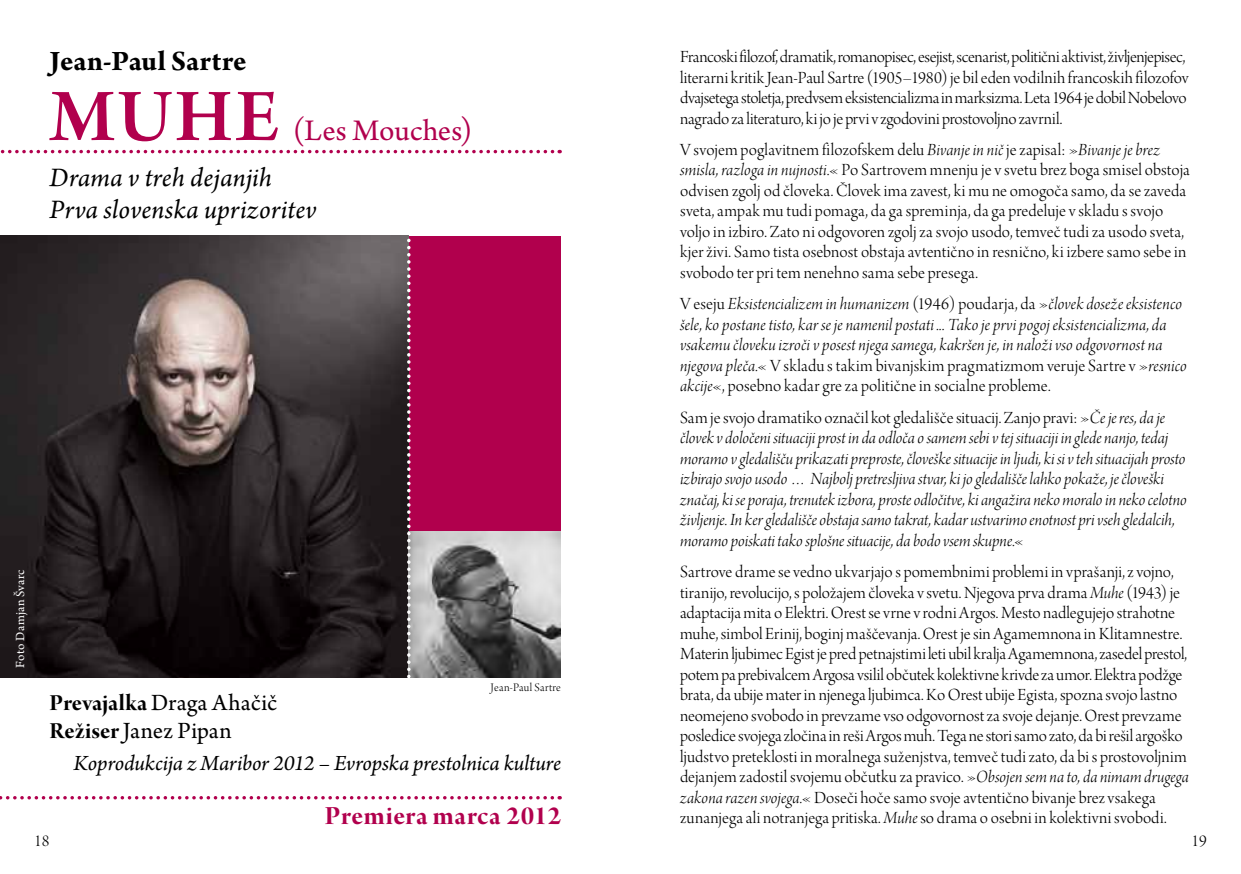
<style>
.page{position:relative;width:1241px;height:874px;background:#fff}
.page>*{position:absolute;margin:0;border:0;box-sizing:border-box;transform-origin:0 0}
.t1{font:78.75px "Arno Pro Smbd Subhead";color:#b1004d}
.t2{font:31.5px "Arno Pro";color:#b1004d}
.t3{font:700 29.75px "Arno Pro";letter-spacing:.005em;color:#000}
.t4{font:italic 28px/31.5px "Arno Pro";letter-spacing:.005em;color:#000}
.t5{font:28px "Arno Pro Bold Display";letter-spacing:.025em;color:#b1004d}
.t6{font:24.5px/28px "Arno Pro";letter-spacing:.005em;color:#000}
.t7{font:italic 22.75px "Arno Pro";letter-spacing:-.005em;color:#000}
.t8{font:18.03px/20.5px "Arno Pro Light Display";color:#000}
.t9{font:18.03px/20.5px "Arno Pro Light Italic Display";color:#000}
.t10{font:17.5px "Arno Pro Light Display";color:#000}
.t11{font:13.12px "Arno Pro";letter-spacing:.01em;color:#fff}
.t12{font:12.25px "Arno Pro Light Display";letter-spacing:.025em;color:#000}
.s1{font-family:"Arno Pro Bold Display"}
.s2{font-family:"Arno Pro Light Italic Display"}
.s3{font-family:"Arno Pro Light Display"}
</style>
<div class="page">
<svg style="left:0;top:150px;width:560px;height:3px"></svg>
<svg style="left:0;top:796px;width:560px;height:3px"></svg>
<div style="left:409px;top:235px;width:152px;height:442px;background:#b1004d"></div>
<img style="left:0;top:235px;width:407px;height:442px">
<img style="left:410px;top:531px;width:151px;height:146px">
<svg style="left:407px;top:235px;width:3px;height:443px"></svg>
<p class="t11" style="left:13px;top:667px;width:100px;rotate:-90deg">Foto Damjan Švarc</p>
<h3 class="t3" style="left:50px;top:44px;width:198px">Jean-Paul Sartre</h3>
<h1 class="t1" style="left:50px;top:72px;width:230px">Muhe</h1>
<h2 class="t2" style="left:293px;top:112px;width:181px">(Les Mouches)</h2>
<h3 class="t4" style="left:50px;top:164px;width:268px">Drama v treh dejanjih<br>Prva slovenska uprizoritev</h3>
<p class="t12" style="left:490px;top:680px;width:72px">Jean-Paul Sartre</p>
<h3 class="t6" style="left:50px;top:689px;width:229px"><span class="s1">Prevajalka</span> Draga Ahačič<br><span class="s1">Režiser</span> Janez Pipan</h3>
<p class="t7" style="left:73px;top:749px;width:489px">Koprodukcija z Maribor 2012 – Evropska prestolnica kulture</p>
<h3 class="t5" style="left:325px;top:800px;width:237px">Premiera marca 2012</h3>
<p class="t8" style="left:680px;top:48px;width:510px">Francoski filozof, dramatik, romanopisec, esejist, scenarist, politični aktivist, življenjepisec, literarni kritik Jean-Paul Sartre (1905–1980) je bil eden vodilnih francoskih filozofov dvajsetega stoletja, predvsem eksistencializma in marksizma. Leta 1964 je dobil Nobelovo nagrado za literaturo, ki jo je prvi v zgodovini prostovoljno zavrnil.</p>
<p class="t8" style="left:680px;top:140px;width:511px">V svojem poglavitnem filozofskem delu <span class="s2">Bivanje in nič</span> je zapisal: »<span class="s2">Bivanje je brez smisla, razloga in nujnosti.</span>« Po Sartrovem mnenju je v svetu brez boga smisel obstoja odvisen zgolj od človeka. Človek ima zavest, ki mu ne omogoča samo, da se zaveda sveta, ampak mu tudi pomaga, da ga spreminja, da ga predeluje v skladu s svojo voljo in izbiro. Zato ni odgovoren zgolj za svojo usodo, temveč tudi za usodo sveta, kjer živi. Samo tista osebnost obstaja avtentično in resnično, ki izbere samo sebe in svobodo ter pri tem nenehno sama sebe presega.</p>
<p class="t9" style="left:680px;top:295px;width:503px"><span class="s3">V eseju</span> Eksistencializem in humanizem <span class="s3">(1946) poudarja, da »</span>človek doseže eksistenco šele, ko postane tisto, kar se je namenil postati ... Tako je prvi pogoj eksistencializma, da vsakemu človeku izroči v posest njega samega, kakršen je, in naloži vso odgovornost na</p>
<p class="t8" style="left:680px;top:356px;width:508px"><span class="s2">njegova pleča.</span>« V skladu s takim bivanjskim pragmatizmom veruje Sartre v »<span class="s2">resnico akcije</span>«, posebno kadar gre za politične in socialne probleme.</p>
<p class="t8" style="left:680px;top:408px;width:486px">Sam je svojo dramatiko označil kot gledališče situacij. Zanjo pravi: »<span class="s2">Če je res, da je</span></p>
<p class="t9" style="left:680px;top:428px;width:508px">človek v določeni situaciji prost in da odloča o samem sebi v tej situaciji in glede nanjo, tedaj moramo v gledališču prikazati preproste, človeške situacije in ljudi, ki si v teh situacijah prosto izbirajo svojo usodo … Najbolj pretresljiva stvar, ki jo gledališče lahko pokaže, je človeški značaj, ki se poraja, trenutek izbora, proste odločitve, ki angažira neko moralo in neko celotno življenje. In ker gledališče obstaja samo takrat, kadar ustvarimo enotnost pri vseh gledalcih, moramo poiskati tako splošne situacije, da bodo vsem skupne.<span class="s3">«</span></p>
<p class="t8" style="left:680px;top:562px;width:510px">Sartrove drame se vedno ukvarjajo s pomembnimi problemi in vprašanji, z vojno, tiranijo, revolucijo, s položajem človeka v svetu. Njegova prva drama <span class="s2">Muhe</span> (1943) je adaptacija mita o Elektri. Orest se vrne v rodni Argos. Mesto nadlegujejo strahotne muhe, simbol Erinij, boginj maščevanja. Orest je sin Agamemnona in Klitamnestre.<br>Materin ljubimec Egist je pred petnajstimi leti ubil kralja Agamemnona, zasedel prestol, potem pa prebivalcem Argosa vsilil občutek kolektivne krivde za umor. Elektra podžge brata, da ubije mater in njenega ljubimca. Ko Orest ubije Egista, spozna svojo lastno neomejeno svobodo in prevzame vso odgovornost za svoje dejanje. Orest prevzame posledice svojega zločina in reši Argos muh. Tega ne stori samo zato, da bi rešil argoško ljudstvo preteklosti in moralnega suženjstva, temveč tudi zato, da bi s prostovoljnim dejanjem zadostil svojemu občutku za pravico. »<span class="s2">Obsojen sem na to, da nimam drugega zakona razen svojega.</span>«Doseči hoče samo svoje avtentično bivanje brez vsakega zunanjega ali notranjega pritiska. <span class="s2">Muhe</span> so drama o osebni in kolektivni svobodi.</p>
<p class="t10" style="left:34px;top:831px;width:17px">18</p>
<p class="t10" style="left:1191px;top:831px;width:17px">19</p>
</div>
